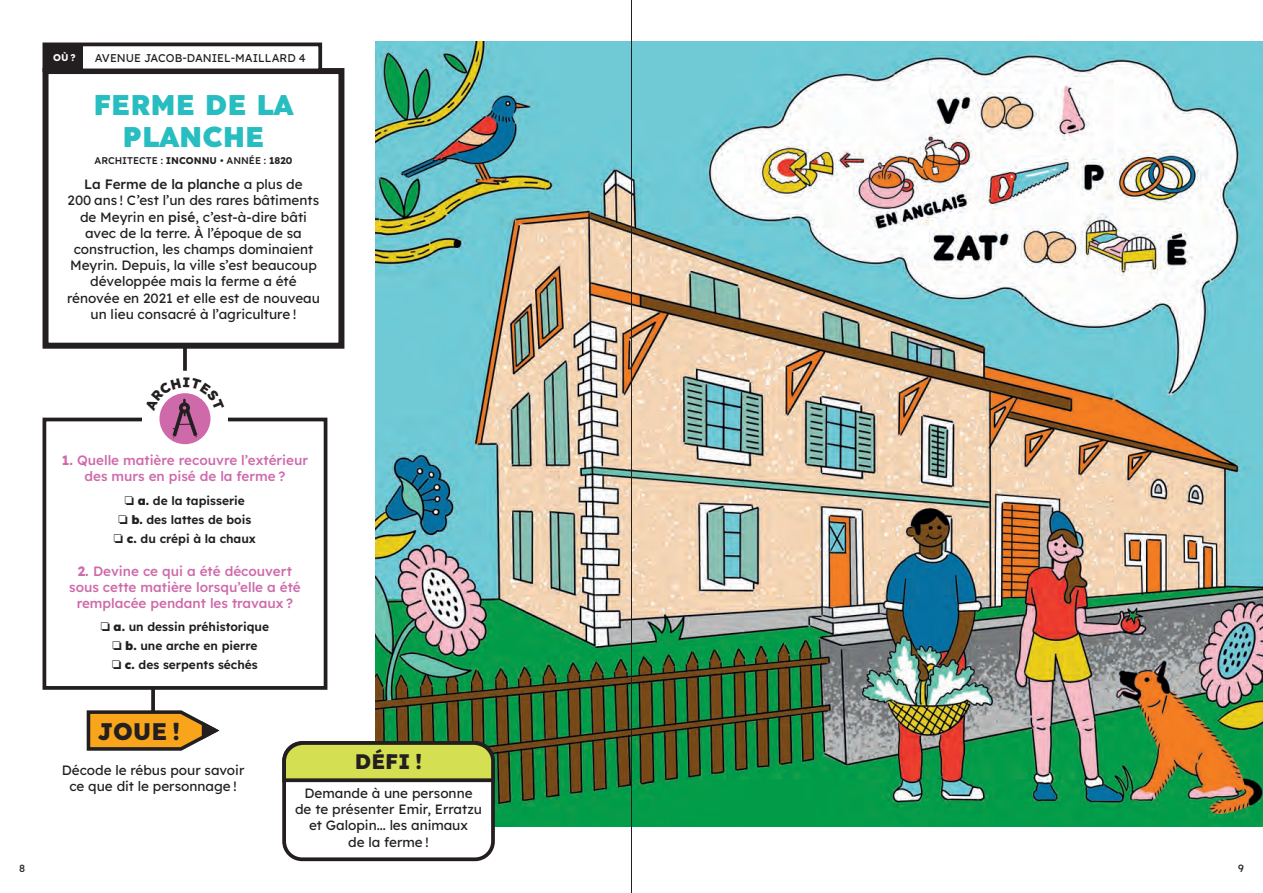
<style>
.page{position:relative;width:1263px;height:893px;background:#fff}
.page>*{position:absolute;margin:0;border:0;box-sizing:border-box;transform-origin:0 0}
.t1{font:900 28.5px/31.5px "Lexend";color:#28bec1;text-align:center}
.t2{font:800 24px "Lexend";color:#231f20}
.t3{font:800 21px "Lexend";color:#231f20}
.t4{font:13.5px/16.2px "Lexend";color:#231f20;text-align:center}
.t5{font:500 13.5px/16.2px "Lexend";color:#ce6aaa;text-align:center}
.t6{font:600 12px "Lexend";color:#231f20}
.t7{font:11.25px "Lexend";color:#231f20}
.t8{font:10.5px "Lexend";color:#231f20}
.t9{font:500 9.75px "Lexend";color:#231f20}
.t10{font:700 9.75px "Lexend";color:#fff}
.s1{font-weight:700}
.s2{font-weight:500}
.s3{font-family:"Monotype Sorts";font-weight:400}
.s4{font-weight:900}
</style>
<div class="page">
<img style="left:376px;top:42px;width:887px;height:785px">
<svg style="left:151px;top:690px;width:4px;height:18px"></svg>
<div style="left:43px;top:418px;width:284px;height:272px;border:4px solid #231f20"></div>
<div style="left:43px;top:68px;width:301px;height:281px;border:6px solid #231f20"></div>
<div style="left:43px;top:43px;width:279px;height:29px;border:4px solid #231f20"></div>
<div style="left:44px;top:44px;width:38px;height:27px;background:#231f20"></div>
<div style="left:284px;top:743px;width:209px;height:116px;background:#fff;border-radius:18px"></div>
<div style="left:282px;top:741px;width:213px;height:120px;border:4px solid #231f20;border-radius:18px"></div>
<svg style="left:282px;top:739px;width:215px;height:45px;background:#adb752"></svg>
<svg style="left:86px;top:708px;width:134px;height:43px"></svg>
<div style="left:142px;top:412px;width:85px;height:11px;background:#fff"></div>
<div style="left:159px;top:393px;width:51px;height:51px;background:#ce6aaa;border-radius:50%"></div>
<svg style="left:183px;top:344px;width:4px;height:27px"></svg>
<hr style="left:631px;top:0;width:1px;height:893px;background:#231f20">
<svg style="left:159px;top:393px;width:52px;height:47px"></svg>
<p class="t10" style="left:53px;top:51px;width:24px">OÙ ?</p>
<p class="t7" style="left:95px;top:50px;width:212px">AVENUE JACOB-DANIEL-MAILLARD 4</p>
<p class="t1" style="left:93px;top:88px;width:202px">FERME DE LA<br>PLANCHE</p>
<p class="t9" style="left:95px;top:154px;width:199px">ARCHITECTE : <span class="s1">INCONNU •</span> ANNÉE : <span class="s1">1820</span></p>
<p class="t4" style="left:67px;top:175px;width:254px"><span class="s2">La Ferme de la planche</span> a plus de<br>200 ans ! C’est l’un des rares bâtiments de Meyrin en <span class="s2">pisé</span>, c’est-à-dire bâti avec de la terre. À l’époque de sa construction, les champs dominaient Meyrin. Depuis, la ville s’est beaucoup développée mais la ferme a été rénovée en 2021 et elle est de nouveau un lieu consacré à l’agriculture !</p>
<p class="t5" style="left:62px;top:451px;width:248px"><span class="s1">1.</span> Quelle matière recouvre l’extérieur des murs en pisé de la ferme ?</p>
<p class="t6" style="left:125px;top:492px;width:122px"><span class="s3">O</span> <span class="s4">a.</span> de la tapisserie</p>
<p class="t6" style="left:119px;top:511px;width:134px"><span class="s3">O</span> <span class="s4">b.</span> des lattes de bois</p>
<p class="t6" style="left:114px;top:529px;width:144px"><span class="s3">O</span> <span class="s4">c.</span> du crépi à la chaux</p>
<p class="t5" style="left:69px;top:562px;width:233px"><span class="s1">2.</span> Devine ce qui a été découvert sous cette matière lorsqu’elle a été remplacée pendant les travaux ?</p>
<p class="t6" style="left:101px;top:618px;width:170px"><span class="s3">O</span> <span class="s4">a.</span> un dessin préhistorique</p>
<p class="t6" style="left:112px;top:637px;width:147px"><span class="s3">O</span> <span class="s4">b.</span> une arche en pierre</p>
<p class="t6" style="left:112px;top:656px;width:147px"><span class="s3">O</span> <span class="s4">c.</span> des serpents séchés</p>
<p class="t2" style="left:98px;top:714px;width:84px">JOUE !</p>
<p class="t4" style="left:62px;top:761px;width:184px">Décode le rébus pour savoir ce que dit le personnage !</p>
<p class="t3" style="left:355px;top:747px;width:69px">DÉFI !</p>
<p class="t4" style="left:295px;top:784px;width:188px">Demande à une personne de te présenter Emir, Erratzu et Galopin... les animaux<br>de la ferme !</p>
<p class="t8" style="left:19px;top:860px;width:8px">8</p>
<p class="t8" style="left:1238px;top:860px;width:7px">9</p>
</div>
